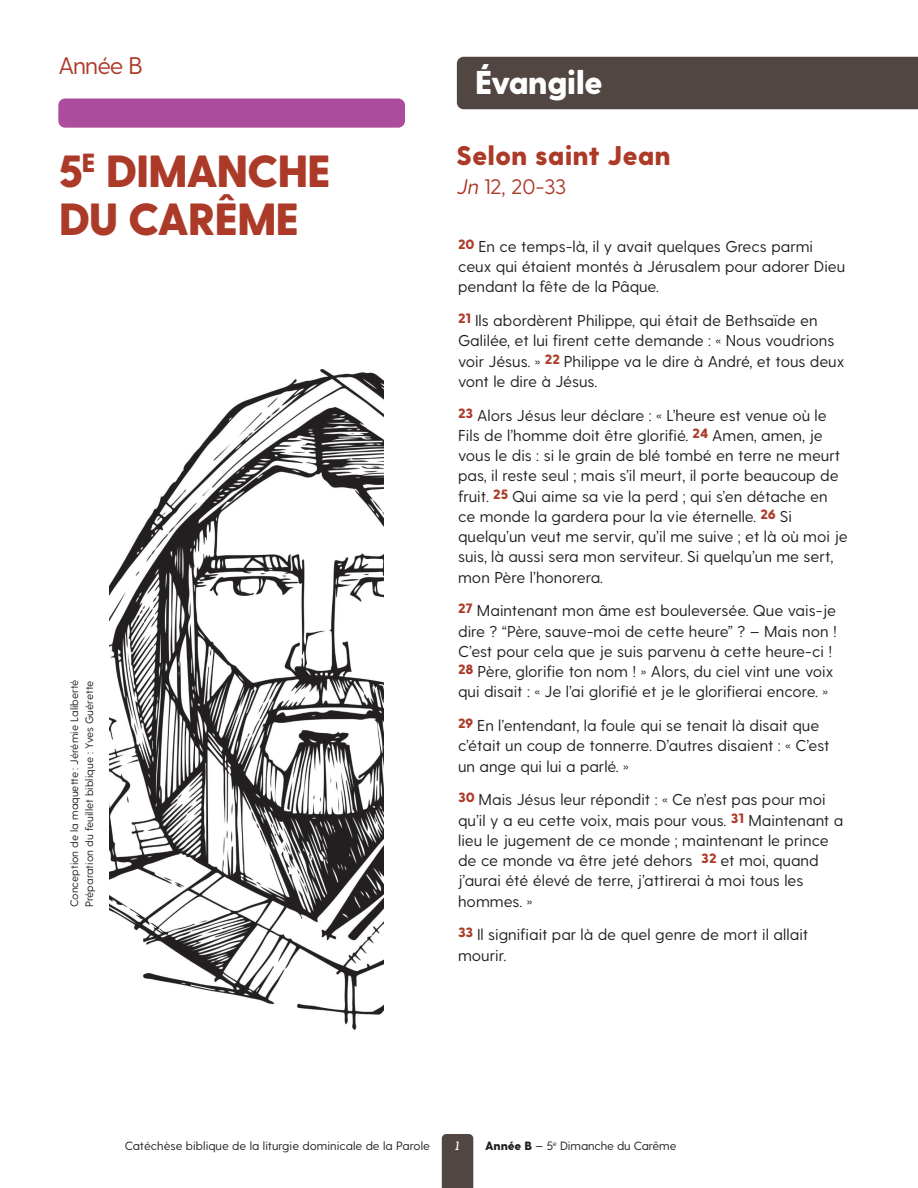
<style>
.page{position:relative;width:918px;height:1188px;background:#fff}
.page>*{position:absolute;margin:0;border:0;box-sizing:border-box;transform-origin:0 0}
.t1{font:800 45px/48px "Greycliff CF";letter-spacing:-.04em;color:#ac3a28}
.t2{font:800 33px "Greycliff CF";letter-spacing:-.03em;color:#fff}
.t3{font:800 27px "Greycliff CF";color:#ac3a28}
.t4{font:24px "Greycliff CF";letter-spacing:-.04em;color:#ac3a28}
.t5{font:21px "Greycliff CF";color:#ac3a28}
.t6{font:15.75px/20.2px "Greycliff CF";color:#231f20}
.t7{font:12px "Greycliff CF";color:#231f20}
.t8{font:italic 600 12px "Visby Slab CF";color:#fff}
.t9{font:10.8px/15px "Greycliff CF";color:#231f20}
.s1{font-style:italic}
.s2{font-weight:800}
</style>
<div class="page">
<div style="left:457px;top:57px;width:461px;height:52px;background:#524642"></div>
<img style="left:110px;top:369px;width:274px;height:661px">
<div style="left:442px;top:1134px;width:31px;height:54px;background:#524642"></div>
<div style="left:58px;top:98px;width:347px;height:30px;background:#ac4c9d;border-radius:7px"></div>
<h3 class="t4" style="left:58px;top:55px;width:86px">Année B</h3>
<h1 class="t1" style="left:58px;top:150px;width:275px">5<sup>E</sup> DIMANCHE<br>DU CARÊME</h1>
<p class="t9" style="left:67px;top:907px;width:229px;rotate:-90deg">Conception de la maquette : Jérémie Laliberté<br>Préparation du feuillet biblique : Yves Guérette</p>
<h2 class="t2" style="left:475px;top:67px;width:130px">Évangile</h2>
<h3 class="t3" style="left:456px;top:144px;width:216px">Selon saint Jean</h3>
<h3 class="t5" style="left:456px;top:177px;width:111px"><span class="s1">Jn</span> 12, 20-33</h3>
<p class="t6" style="left:458px;top:237px;width:389px"><sup>20</sup> En ce temps-là, il y avait quelques Grecs parmi ceux qui étaient montés à Jérusalem pour adorer Dieu pendant la fête de la Pâque.</p>
<p class="t6" style="left:458px;top:311px;width:388px"><sup>21</sup> Ils abordèrent Philippe, qui était de Bethsaïde en Galilée, et lui firent cette demande : « Nous voudrions voir Jésus. » <sup>22</sup> Philippe va le dire à André, et tous deux vont le dire à Jésus.</p>
<p class="t6" style="left:458px;top:406px;width:391px"><sup>23</sup> Alors Jésus leur déclare : « L’heure est venue où le Fils de l’homme doit être glorifié. <sup>24</sup> Amen, amen, je vous le dis : si le grain de blé tombé en terre ne meurt pas, il reste seul ; mais s’il meurt, il porte beaucoup de fruit. <sup>25</sup> Qui aime sa vie la perd ; qui s’en détache en ce monde la gardera pour la vie éternelle. <sup>26</sup> Si quelqu’un veut me servir, qu’il me suive ; et là où moi je suis, là aussi sera mon serviteur. Si quelqu’un me sert, mon Père l’honorera.</p>
<p class="t6" style="left:458px;top:601px;width:380px"><sup>27</sup> Maintenant mon âme est bouleversée. Que vais-je dire ? “Père, sauve-moi de cette heure” ? – Mais non !<br>C’est pour cela que je suis parvenu à cette heure-ci !<br><sup>28</sup> Père, glorifie ton nom ! » Alors, du ciel vint une voix qui disait : « Je l’ai glorifié et je le glorifierai encore. »</p>
<p class="t6" style="left:458px;top:716px;width:373px"><sup>29</sup> En l’entendant, la foule qui se tenait là disait que c’était un coup de tonnerre. D’autres disaient : « C’est un ange qui lui a parlé. »</p>
<p class="t6" style="left:458px;top:790px;width:387px"><sup>30</sup> Mais Jésus leur répondit : « Ce n’est pas pour moi qu’il y a eu cette voix, mais pour vous. <sup>31</sup> Maintenant a lieu le jugement de ce monde ; maintenant le prince de ce monde va être jeté dehors <sup>32</sup> et moi, quand j’aurai été élevé de terre, j’attirerai à moi tous les hommes. »</p>
<p class="t6" style="left:458px;top:925px;width:352px"><sup>33</sup> Il signifiait par là de quel genre de mort il allait mourir.</p>
<p class="t7" style="left:125px;top:1141px;width:307px">Catéchèse biblique de la liturgie dominicale de la Parole</p>
<p class="t8" style="left:456px;top:1140px;width:5px">1</p>
<p class="t7" style="left:485px;top:1141px;width:193px"><span class="s2">Année B</span> — 5<sup>e</sup> Dimanche du Carême</p>
</div>
